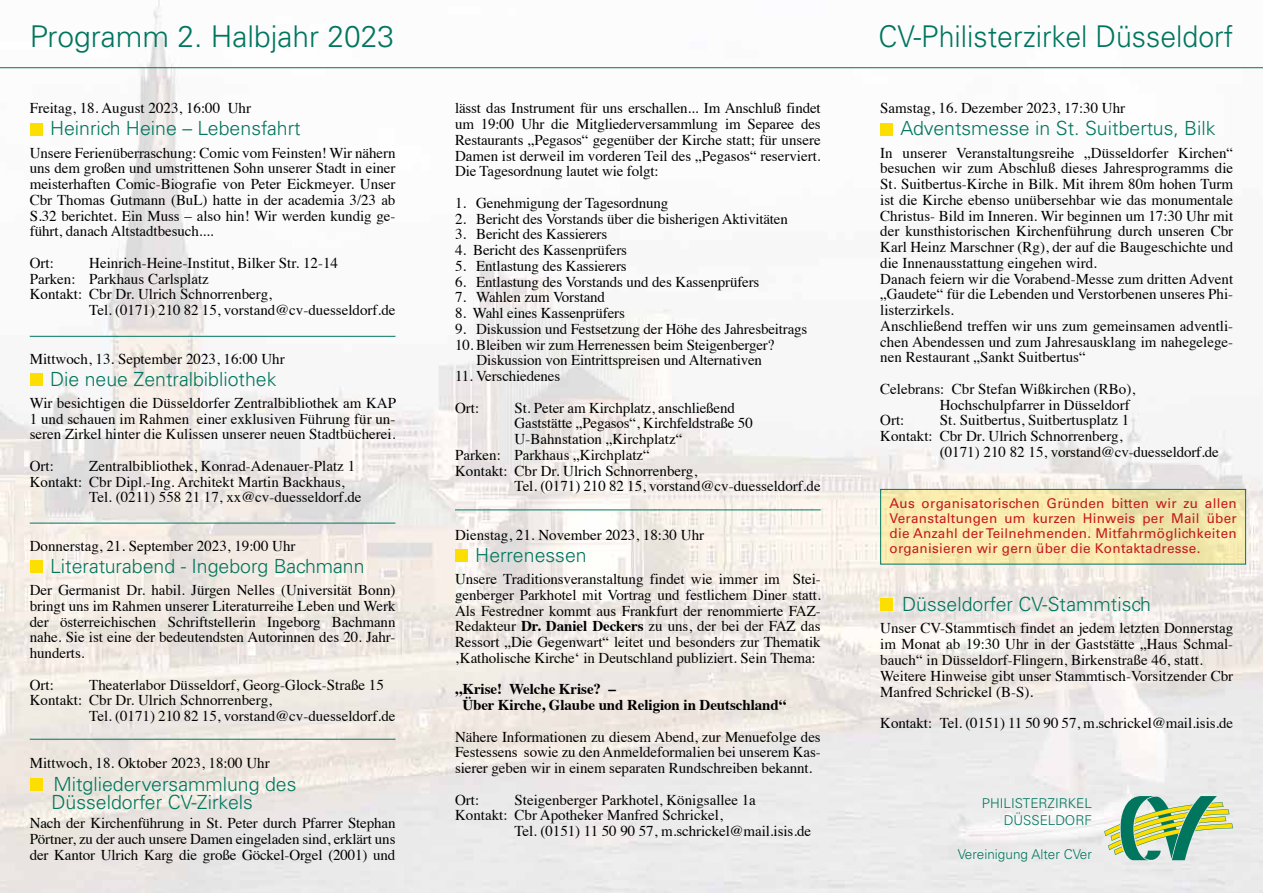
<style>
.page{position:relative;width:1263px;height:893px;background:#fff}
.page>*{position:absolute;margin:0;border:0;box-sizing:border-box;transform-origin:0 0}
.t1{font:300 30px "Univers LT Std";color:#00765e;scale:.95 1}
.t2{font:300 30px "Univers LT Std";color:#00765e}
.t3{font:300 19.5px/18.8px "Univers LT Std";color:#00765e}
.t4{font:15px/15.8px "Times";color:#000;text-align:justify}
.t5{font:700 15px/15.8px "Times";letter-spacing:-.005em;color:#000}
.t6{font:13.5px/15px "Univers LT Std";letter-spacing:.02em;color:#c51a1b;text-align:justify}
.t7{font:300 13.5px/17px "Univers LT Std";color:#00765e;text-align:right}
.s1{font-weight:700}
</style>
<div class="page">
<img style="left:0;top:0;width:1263px;height:893px">
<hr style="left:0;top:67px;width:1263px;height:1px;background:#00765e">
<div style="left:30px;top:123px;width:13px;height:12px;background:#fcde00"></div>
<div style="left:30px;top:373px;width:13px;height:13px;background:#fcde00"></div>
<div style="left:30px;top:560px;width:13px;height:13px;background:#fcde00"></div>
<div style="left:30px;top:778px;width:13px;height:12px;background:#fcde00"></div>
<div style="left:455px;top:549px;width:13px;height:13px;background:#fcde00"></div>
<div style="left:880px;top:123px;width:13px;height:12px;background:#fcde00"></div>
<div style="left:880px;top:599px;width:13px;height:12px;background:#fcde00"></div>
<div style="left:881px;top:489px;width:364px;height:75px;background:linear-gradient(to right,#fcedb0,#efe5ab)"></div>
<div style="left:880px;top:489px;width:366px;height:75px;border:1px solid #00765e"></div>
<hr style="left:30px;top:336px;width:365px;height:1px;background:#00765e">
<svg style="left:1104px;top:796px;width:129px;height:65px;background:#a3c397"></svg>
<hr style="left:455px;top:509px;width:366px;height:1px;background:#00765e">
<hr style="left:30px;top:523px;width:365px;height:1px;background:#00765e">
<hr style="left:30px;top:739px;width:365px;height:1px;background:#00765e">
<h1 class="t2" style="left:30px;top:19px;width:366px">Programm 2. Halbjahr 2023</h1>
<p class="t4" style="left:30px;top:99px;width:223px">Freitag, 18. August 2023, 16:00 Uhr</p>
<h2 class="t3" style="left:50px;top:119px;width:252px">Heinrich Heine – Lebensfahrt</h2>
<p class="t4" style="left:30px;top:143px;width:367px">Unsere Ferienüberraschung: Comic vom Feinsten! Wir nähern uns dem großen und umstrittenen Sohn unserer Stadt in einer meisterhaften Comic-Biografie von Peter Eickmeyer. Unser Cbr Thomas Gutmann (BuL) hatte in der academia 3/23 ab S.32 berichtet. Ein Muss – also hin! Wir werden kundig ge&shy;führt, danach Altstadtbesuch....</p>
<p class="t4" style="left:30px;top:254px;width:26px">Ort:</p>
<p class="t4" style="left:30px;top:254px;width:310px;text-align:left;text-indent:60px">Heinrich-Heine-Institut, Bilker Str. 12-14<br>Parken: Parkhaus Carlsplatz<br>Kontakt: Cbr Dr. Ulrich Schnorrenberg,</p>
<p class="t4" style="left:89px;top:301px;width:308px">Tel. (0171) 210 82 15, vorstand@cv-duesseldorf.de</p>
<p class="t4" style="left:30px;top:349px;width:256px">Mittwoch, 13. September 2023, 16:00 Uhr</p>
<h2 class="t3" style="left:50px;top:369px;width:228px">Die neue Zentralbibliothek</h2>
<p class="t4" style="left:30px;top:394px;width:368px">Wir besichtigen die Düsseldorfer Zentralbibliothek am KAP 1 und schauen im Rahmen einer exklusiven Führung für un&shy;seren Zirkel hinter die Kulissen unserer neuen Stadtbücherei.</p>
<p class="t4" style="left:30px;top:457px;width:26px">Ort:</p>
<p class="t4" style="left:89px;top:457px;width:267px">Zentralbibliothek, Konrad-Adenauer-Platz 1</p>
<p class="t4" style="left:30px;top:472px;width:316px">Kontakt: Cbr Dipl.-Ing. Architekt Martin Backhaus,</p>
<p class="t4" style="left:89px;top:488px;width:274px">Tel. (0211) 558 21 17, xx@cv-duesseldorf.de</p>
<p class="t4" style="left:30px;top:537px;width:267px">Donnerstag, 21. September 2023, 19:00 Uhr</p>
<h2 class="t3" style="left:50px;top:557px;width:316px">Literaturabend - Ingeborg Bachmann</h2>
<p class="t4" style="left:30px;top:581px;width:367px">Der Germanist Dr. habil. Jürgen Nelles (Universität Bonn) bringt uns im Rahmen unserer Literaturreihe Leben und Werk der österreichischen Schriftstellerin Ingeborg Bachmann nahe. Sie ist eine der bedeutendsten Autorinnen des 20. Jahr&shy;hunderts.</p>
<p class="t4" style="left:30px;top:675px;width:26px">Ort:</p>
<p class="t4" style="left:30px;top:675px;width:356px;text-indent:60px">Theaterlabor Düsseldorf, Georg-Glock-Straße 15<br>Kontakt: Cbr Dr. Ulrich Schnorrenberg,</p>
<p class="t4" style="left:89px;top:707px;width:308px">Tel. (0171) 210 82 15, vorstand@cv-duesseldorf.de</p>
<p class="t4" style="left:30px;top:754px;width:241px">Mittwoch, 18. Oktober 2023, 18:00 Uhr</p>
<h2 class="t3" style="left:51px;top:774px;width:247px">Mitgliederversammlung des<br>Düsseldorfer CV-Zirkels</h2>
<p class="t4" style="left:30px;top:814px;width:367px">Nach der Kirchenführung in St. Peter durch Pfarrer Stephan Pörtner, zu der auch unsere Damen eingeladen sind, erklärt uns der Kantor Ulrich Karg die große Göckel-Orgel (2001) und</p>
<p class="t4" style="left:455px;top:99px;width:367px">lässt das Instrument für uns erschallen... Im Anschluß findet um 19:00 Uhr die Mitgliederversammlung im Separee des Restaurants „Pegasos“ gegenüber der Kirche statt; für unsere Damen ist derweil im vorderen Teil des „Pegasos“ reserviert.<br>Die Tagesordnung lautet wie folgt:</p>
<p class="t4" style="left:455px;top:194px;width:215px">1. Genehmigung der Tagesordnung</p>
<p class="t4" style="left:455px;top:209px;width:334px">2. Bericht des Vorstands über die bisherigen Aktivitäten</p>
<p class="t4" style="left:455px;top:225px;width:154px">3. Bericht des Kassierers</p>
<p class="t4" style="left:455px;top:241px;width:174px">4. Bericht des Kassenprüfers</p>
<p class="t4" style="left:455px;top:257px;width:173px">5. Entlastung des Kassierers</p>
<p class="t4" style="left:455px;top:272px;width:306px">6. Entlastung des Vorstands und des Kassenprüfers</p>
<p class="t4" style="left:455px;top:288px;width:152px">7. Wahlen zum Vorstand</p>
<p class="t4" style="left:455px;top:304px;width:171px">8. Wahl eines Kassenprüfers</p>
<p class="t4" style="left:455px;top:320px;width:354px">9. Diskussion und Festsetzung der Höhe des Jahresbeitrags</p>
<p class="t4" style="left:477px;top:335px;width:299px;text-indent:-22px">10. Bleiben wir zum Herrenessen beim Steigenberger?<br>Diskussion von Eintrittspreisen und Alternativen</p>
<p class="t4" style="left:455px;top:359px;width:107px;line-height:31.5px">11. Verschiedenes<br>Ort:</p>
<p class="t4" style="left:514px;top:398px;width:222px">St. Peter am Kirchplatz, anschließend</p>
<p class="t4" style="left:514px;top:414px;width:240px">Gaststätte „Pegasos“, Kirchfeldstraße 50</p>
<p class="t4" style="left:514px;top:430px;width:169px">U-Bahnstation „Kirchplatz“</p>
<p class="t4" style="left:455px;top:446px;width:196px">Parken: Parkhaus „Kirchplatz“</p>
<p class="t4" style="left:455px;top:461px;width:244px">Kontakt: Cbr Dr. Ulrich Schnorrenberg,</p>
<p class="t4" style="left:514px;top:477px;width:308px">Tel. (0171) 210 82 15, vorstand@cv-duesseldorf.de</p>
<p class="t4" style="left:455px;top:526px;width:251px">Dienstag, 21. November 2023, 18:30 Uhr</p>
<h2 class="t3" style="left:475px;top:546px;width:113px">Herrenessen</h2>
<p class="t4" style="left:455px;top:570px;width:367px">Unsere Traditionsveranstaltung findet wie immer im Stei&shy;genberger Parkhotel mit Vortrag und festlichem Diner statt.<br>Als Festredner kommt aus Frankfurt der renommierte FAZ-Redakteur <span class="s1">Dr. Daniel Deckers</span> zu uns, der bei der FAZ das Ressort „Die Gegenwart“ leitet und besonders zur Thematik ‚Katholische Kirche‘ in Deutschland publiziert. Sein Thema:</p>
<p class="t5" style="left:462px;top:680px;width:325px;text-indent:-7px">„Krise! Welche Krise? –<br>Über Kirche, Glaube und Religion in Deutschland“</p>
<p class="t4" style="left:455px;top:727px;width:367px">Nähere Informationen zu diesem Abend, zur Menuefolge des Festessens sowie zu den Anmeldeformalien bei unserem Kas&shy;sierer geben wir in einem separaten Rundschreiben bekannt.</p>
<p class="t4" style="left:455px;top:790px;width:26px">Ort:</p>
<p class="t4" style="left:455px;top:790px;width:302px;text-indent:60px">Steigenberger Parkhotel, Königsallee 1a<br>Kontakt: Cbr Apotheker Manfred Schrickel,</p>
<p class="t4" style="left:514px;top:822px;width:298px">Tel. (0151) 11 50 90 57, m.schrickel@mail.isis.de</p>
<h1 class="t1" style="left:878px;top:19px;width:375px">CV-Philisterzirkel Düsseldorf</h1>
<p class="t4" style="left:880px;top:99px;width:246px">Samstag, 16. Dezember 2023, 17:30 Uhr</p>
<h2 class="t3" style="left:900px;top:119px;width:317px">Adventsmesse in St. Suitbertus, Bilk</h2>
<p class="t4" style="left:880px;top:143px;width:354px;text-align:left">In unserer Veranstaltungsreihe „Düsseldorfer Kirchen“ besuchen wir zum Abschluß dieses Jahresprogramms die St. Suitbertus-Kirche in Bilk. Mit ihrem 80m hohen Turm ist die Kirche ebenso unübersehbar wie das monumentale Christus- Bild im Inneren. Wir beginnen um 17:30 Uhr mit der kunsthistorischen Kirchenführung durch unseren Cbr Karl Heinz Marschner (Rg), der auf die Baugeschichte und die Innenausstattung eingehen wird.<br>Danach feiern wir die Vorabend-Messe zum dritten Advent „Gaudete“ für die Lebenden und Verstorbenen unseres Phi&shy;listerzirkels.<br>Anschließend treffen wir uns zum gemeinsamen adventli&shy;chen Abendessen und zum Jahresausklang im nahegelege&shy;nen Restaurant „Sankt Suitbertus“</p>
<p class="t4" style="left:880px;top:380px;width:256px">Celebrans: Cbr Stefan Wißkirchen (RBo),</p>
<p class="t4" style="left:940px;top:395px;width:191px">Hochschulpfarrer in Düsseldorf</p>
<p class="t4" style="left:880px;top:411px;width:26px">Ort:</p>
<p class="t4" style="left:940px;top:411px;width:191px">St. Suitbertus, Suitbertusplatz 1</p>
<p class="t4" style="left:880px;top:427px;width:244px">Kontakt: Cbr Dr. Ulrich Schnorrenberg,</p>
<p class="t4" style="left:940px;top:443px;width:280px">(0171) 210 82 15, vorstand@cv-duesseldorf.de</p>
<p class="t6" style="left:889px;top:496px;width:349px">Aus organisatorischen Gründen bitten wir zu allen Veranstaltungen um kurzen Hinweis per Mail über die Anzahl der Teilnehmenden. Mitfahrmöglichkeiten organisieren wir gern über die Kontaktadresse.</p>
<h2 class="t3" style="left:902px;top:595px;width:250px">Düsseldorfer CV-Stammtisch</h2>
<p class="t4" style="left:880px;top:619px;width:354px;text-align:left">Unser CV-Stammtisch findet an jedem letzten Donnerstag im Monat ab 19:30 Uhr in der Gaststätte „Haus Schmal&shy;bauch“ in Düsseldorf-Flingern, Birkenstraße 46, statt.<br>Weitere Hinweise gibt unser Stammtisch-Vorsitzender Cbr Manfred Schrickel (B-S).</p>
<p class="t4" style="left:880px;top:714px;width:354px">Kontakt: Tel. (0151) 11 50 90 57, m.schrickel@mail.isis.de</p>
<p class="t7" style="left:982px;top:795px;width:112px">PHILISTERZIRKEL<br>DÜSSELDORF</p>
<p class="t7" style="left:958px;top:846px;width:136px">Vereinigung Alter CVer</p>
</div>
